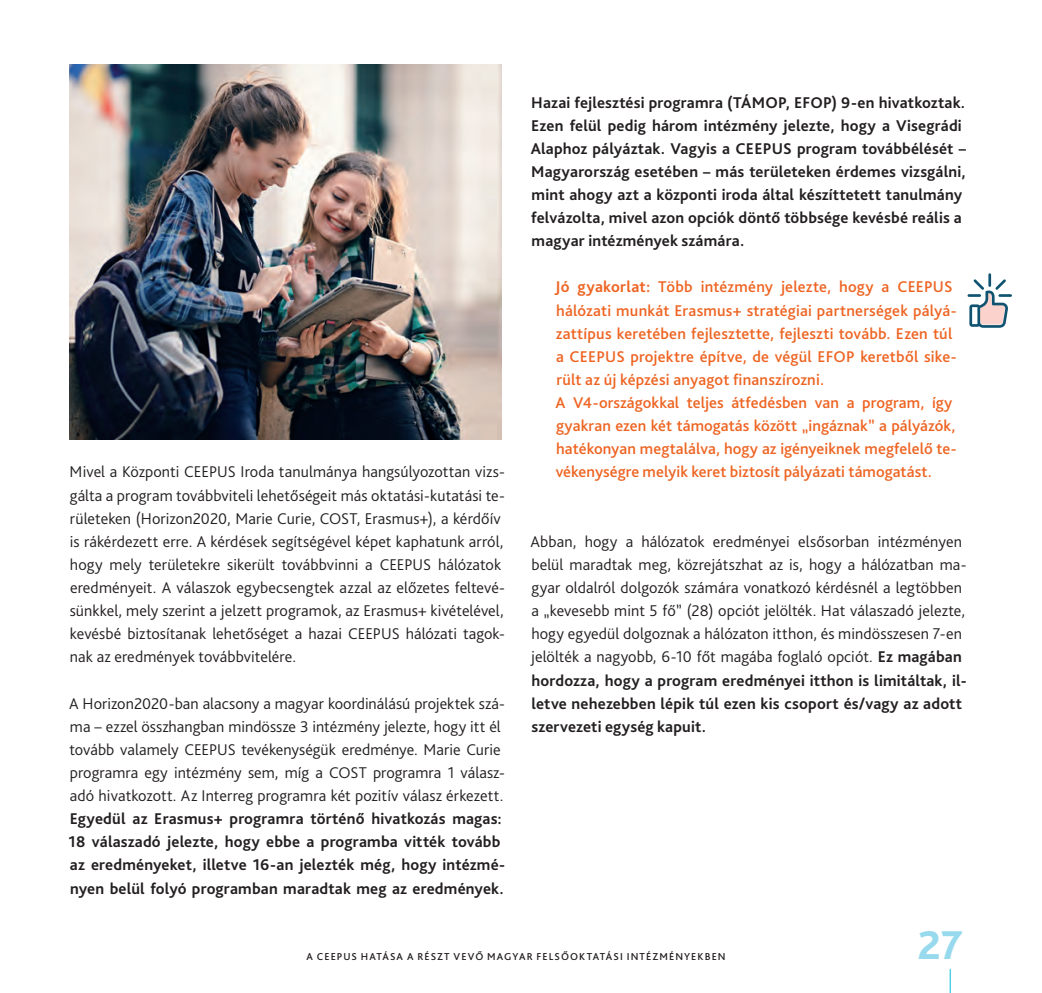
<style>
.page{position:relative;width:1042px;height:993px;background:#fff}
.page>*{position:absolute;margin:0;border:0;box-sizing:border-box;transform-origin:0 0}
.t1{font:800 42px "Bliss Pro";color:#97d9ed}
.t2{font:300 16.28px/23.1px "Bliss Pro";letter-spacing:.005em;color:#231f20}
.t3{font:700 16.28px/23.1px "Bliss Pro";letter-spacing:.01em;color:#231f20}
.t4{font:500 16.28px/23.1px "Bliss Pro";letter-spacing:.005em;color:#ee6422}
.t5{font:500 10.5px "Bliss Pro";letter-spacing:.1em;color:#231f20}
.s1{font-weight:700}
</style>
<div class="page">
<svg style="left:950px;top:969px;width:1px;height:23px"></svg>
<hr style="left:967px;top:294px;width:14px;height:3px;background:#105371">
<hr style="left:998px;top:294px;width:14px;height:3px;background:#105371">
<hr style="left:988px;top:273px;width:3px;height:14px;background:#105371">
<svg style="left:969px;top:279px;width:39px;height:48px"></svg>
<img style="left:69px;top:64px;width:432px;height:375px">
<p class="t2" style="left:70px;top:460px;width:437px">Mivel a Központi CEEPUS Iroda tanulmánya hangsúlyozottan vizs&shy;gálta a program továbbviteli lehetőségeit más oktatási-kutatási te&shy;rületeken (Horizon2020, Marie Curie, COST, Erasmus+), a kérdőív is rákérdezett erre. A kérdések segítségével képet kaphatunk arról, hogy mely területekre sikerült továbbvinni a CEEPUS hálózatok eredményeit. A válaszok egybecsengtek azzal az előzetes feltevé&shy;sünkkel, mely szerint a jelzett programok, az Erasmus+ kivételével, kevésbé biztosítanak lehetőséget a hazai CEEPUS hálózati tagok&shy;nak az eredmények továbbvitelére.</p>
<p class="t2" style="left:69px;top:691px;width:437px">A Horizon2020-ban alacsony a magyar koordinálású projektek szá&shy;ma – ezzel összhangban mindössze 3 intézmény jelezte, hogy itt él tovább valamely CEEPUS tevékenységük eredménye. Marie Curie programra egy intézmény sem, míg a COST programra 1 válasz&shy;adó hivatkozott. Az Interreg programra két pozitív válasz érkezett.</p>
<p class="t3" style="left:69px;top:806px;width:438px">Egyedül az Erasmus+ programra történő hivatkozás magas:<br>18 válaszadó jelezte, hogy ebbe a programba vitték tovább az eredményeket, illetve 16-an jelezték még, hogy intézmé&shy;nyen belül folyó programban maradtak meg az eredmények.</p>
<p class="t3" style="left:531px;top:90px;width:437px">Hazai fejlesztési programra (TÁMOP, EFOP) 9-en hivatkoztak.<br>Ezen felül pedig három intézmény jelezte, hogy a Visegrádi Alaphoz pályáztak. Vagyis a CEEPUS program továbbélését – Magyarország esetében – más területeken érdemes vizsgálni, mint ahogy azt a központi iroda által készíttetett tanulmány felvázolta, mivel azon opciók döntő többsége kevésbé reális a magyar intézmények számára.</p>
<p class="t4" style="left:555px;top:275px;width:403px"><span class="s1">Jó gyakorlat:</span> Több intézmény jelezte, hogy a CEEPUS hálózati munkát Erasmus+ stratégiai partnerségek pályá&shy;zattípus keretében fejlesztette, fejleszti tovább. Ezen túl a CEEPUS projektre építve, de végül EFOP keretből sike&shy;rült az új képzési anyagot finanszírozni.<br>A V4-országokkal teljes átfedésben van a program, így gyakran ezen két támogatás között „ingáznak” a pályázók, hatékonyan megtalálva, hogy az igényeiknek megfelelő te&shy;vékenységre melyik keret biztosít pályázati támogatást.</p>
<p class="t2" style="left:530px;top:529px;width:437px">Abban, hogy a hálózatok eredményei elsősorban intézményen belül maradtak meg, közrejátszhat az is, hogy a hálózatban ma&shy;gyar oldalról dolgozók számára vonatkozó kérdésnél a legtöbben a „kevesebb mint 5 fő” (28) opciót jelölték. Hat válaszadó jelezte, hogy egyedül dolgoznak a hálózaton itthon, és mindösszesen 7-en jelölték a nagyobb, 6-10 főt magába foglaló opciót. <span class="s1">Ez magában hordozza, hogy a program eredményei itthon is limitáltak, il&shy;letve nehezebben lépik túl ezen kis csoport és/vagy az adott szervezeti egység kapuit.</span></p>
<p class="t5" style="left:306px;top:950px;width:421px">A CEEPUS HATÁSA A RÉSZT VEVŐ MAGYAR FELSŐOKTATÁSI INTÉZMÉNYEKBEN</p>
<h1 class="t1" style="left:918px;top:919px;width:46px">27</h1>
</div>
